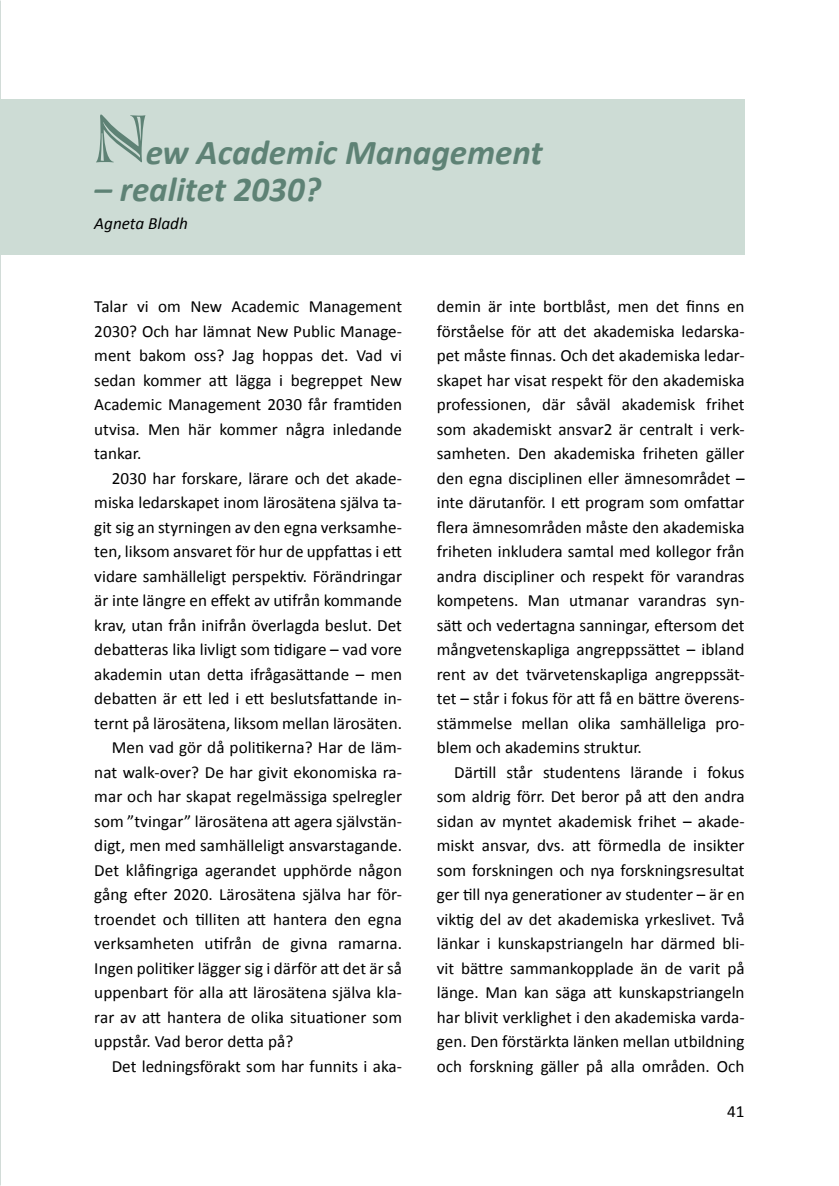
<style>
.page{position:relative;width:839px;height:1186px;background:#fff}
.page>*{position:absolute;margin:0;border:0;box-sizing:border-box;transform-origin:0 0}
.t1{font:91px "Sassafras Std";color:#5e8275}
.t2{font:italic 700 35px "Calibri";color:#5e8275}
.t3{font:17.15px/24.5px "Calibri";color:#000;text-align:justify}
.t4{font:italic 17.15px "Calibri";color:#000}
</style>
<div class="page">
<div style="left:0;top:99px;width:744px;height:156px;background:#cddcd5"></div>
<h1 class="t1" style="left:94px;top:82px;width:55px">N</h1>
<h2 class="t2" style="left:146px;top:130px;width:398px">ew Academic Management</h2>
<h2 class="t2" style="left:94px;top:167px;width:228px">– realitet 2030?</h2>
<p class="t4" style="left:94px;top:212px;width:95px">Agneta Bladh</p>
<p class="t3" style="left:94px;top:293px;width:309px">Talar vi om New Academic Management 2030? Och har lämnat New Public Manage&shy;ment bakom oss? Jag hoppas det. Vad vi sedan kommer att lägga i begreppet New Academic Management 2030 får framtiden utvisa. Men här kommer några inledande tankar.</p>
<p class="t3" style="left:112px;top:465px;width:292px">2030 har forskare, lärare och det akade-</p>
<p class="t3" style="left:94px;top:489px;width:309px">miska ledarskapet inom lärosätena själva ta-</p>
<p class="t3" style="left:94px;top:514px;width:309px">git sig an styrningen av den egna verksamhe-</p>
<p class="t3" style="left:94px;top:538px;width:309px">ten, liksom ansvaret för hur de uppfattas i ett</p>
<p class="t3" style="left:94px;top:563px;width:309px">vidare samhälleligt perspektiv. Förändringar</p>
<p class="t3" style="left:94px;top:587px;width:309px">är inte längre en effekt av utifrån kommande</p>
<p class="t3" style="left:94px;top:612px;width:309px">krav, utan från inifrån överlagda beslut. Det</p>
<p class="t3" style="left:94px;top:636px;width:309px">debatteras lika livligt som tidigare – vad vore</p>
<p class="t3" style="left:94px;top:661px;width:309px">akademin utan detta ifrågasättande – men</p>
<p class="t3" style="left:94px;top:685px;width:309px">debatten är ett led i ett beslutsfattande in-</p>
<p class="t3" style="left:94px;top:710px;width:309px">ternt på lärosätena, liksom mellan lärosäten.</p>
<p class="t3" style="left:112px;top:734px;width:292px">Men vad gör då politikerna? Har de läm-</p>
<p class="t3" style="left:94px;top:759px;width:309px">nat walk-over? De har givit ekonomiska ra-</p>
<p class="t3" style="left:94px;top:783px;width:309px">mar och har skapat regelmässiga spelregler</p>
<p class="t3" style="left:94px;top:808px;width:309px">som ”tvingar” lärosätena att agera självstän-</p>
<p class="t3" style="left:94px;top:832px;width:309px">digt, men med samhälleligt ansvarstagande.</p>
<p class="t3" style="left:94px;top:857px;width:309px">Det klåfingriga agerandet upphörde någon</p>
<p class="t3" style="left:94px;top:881px;width:309px">gång efter 2020. Lärosätena själva har för-</p>
<p class="t3" style="left:94px;top:906px;width:309px">troendet och tilliten att hantera den egna</p>
<p class="t3" style="left:94px;top:930px;width:309px">verksamheten utifrån de givna ramarna.</p>
<p class="t3" style="left:94px;top:955px;width:309px">Ingen politiker lägger sig i därför att det är så</p>
<p class="t3" style="left:94px;top:979px;width:309px">uppenbart för alla att lärosätena själva kla-</p>
<p class="t3" style="left:94px;top:1004px;width:309px">rar av att hantera de olika situationer som</p>
<p class="t3" style="left:94px;top:1028px;width:201px">uppstår. Vad beror detta på?</p>
<p class="t3" style="left:112px;top:1053px;width:292px">Det ledningsförakt som har funnits i aka-</p>
<p class="t3" style="left:437px;top:293px;width:309px">demin är inte bortblåst, men det finns en förståelse för att det akademiska ledarska&shy;pet måste finnas. Och det akademiska ledar&shy;skapet har visat respekt för den akademiska professionen, där såväl akademisk frihet som akademiskt ansvar2 är centralt i verk&shy;samheten. Den akademiska friheten gäller den egna disciplinen eller ämnesområdet – inte därutanför. I ett program som omfattar flera ämnesområden måste den akademiska friheten inkludera samtal med kollegor från andra discipliner och respekt för varandras kompetens. Man utmanar varandras syn&shy;sätt och vedertagna sanningar, eftersom det mångvetenskapliga angreppssättet – ibland rent av det tvärvetenskapliga angreppssät&shy;tet – står i fokus för att få en bättre överens&shy;stämmelse mellan olika samhälleliga pro&shy;blem och akademins struktur.</p>
<p class="t3" style="left:437px;top:759px;width:309px;text-indent:17px">Därtill står studentens lärande i fokus som aldrig förr. Det beror på att den andra sidan av myntet akademisk frihet – akade&shy;miskt ansvar, dvs. att förmedla de insikter som forskningen och nya forskningsresultat ger till nya generationer av studenter – är en viktig del av det akademiska yrkeslivet. Två länkar i kunskapstriangeln har därmed bli&shy;vit bättre sammankopplade än de varit på länge. Man kan säga att kunskapstriangeln har blivit verklighet i den akademiska varda&shy;gen. Den förstärkta länken mellan utbildning och forskning gäller på alla områden. Och</p>
<p class="t3" style="left:727px;top:1097px;width:19px">41</p>
</div>
